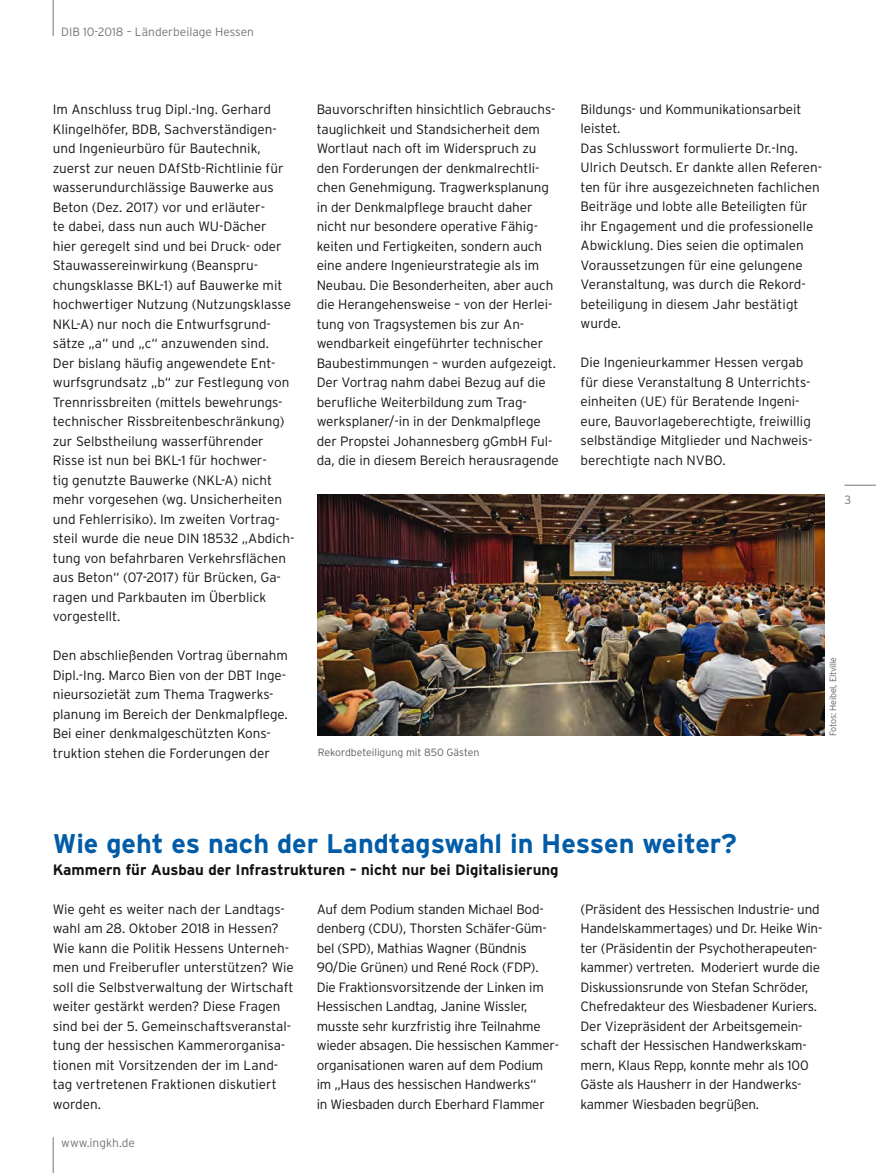
<style>
.page{position:relative;width:876px;height:1173px;background:#fff}
.page>*{position:absolute;margin:0;border:0;box-sizing:border-box;transform-origin:0 0}
.t1{font:700 27px "Interstate";color:#005ca7}
.t2{font:700 15px "Interstate";color:#141215}
.t3{font:300 13.5px/19.5px "Interstate";letter-spacing:-.005em;color:#141215}
.t4{font:300 12px "Interstate";color:#747577}
.t5{font:300 10.5px "Interstate";color:#5d5e5f}
.t6{font:300 9px "Interstate";letter-spacing:-.02em;color:#5d5e5f}
</style>
<div class="page">
<hr style="left:53px;top:0;width:1px;height:36px;background:#747577">
<hr style="left:53px;top:1137px;width:1px;height:36px;background:#747577">
<hr style="left:844px;top:485px;width:31px;height:1px;background:#747577">
<img style="left:317px;top:494px;width:506px;height:242px">
<p class="t4" style="left:61px;top:25px;width:194px">DIB 10-2018 – Länderbeilage Hessen</p>
<p class="t3" style="left:53px;top:100px;width:243px">Im Anschluss trug Dipl.-Ing. Gerhard Klingelhöfer, BDB, Sachverständigen&shy;und Ingenieurbüro für Bautechnik, zuerst zur neuen DAfStb-Richtlinie für wasserundurchlässige Bauwerke aus Beton (Dez. 2017) vor und erläuter-<br>te dabei, dass nun auch WU-Dächer<br>hier geregelt sind und bei Druck- oder Stauwassereinwirkung (Beanspru&shy;chungsklasse BKL-1) auf Bauwerke mit hochwertiger Nutzung (Nutzungsklasse NKL-A) nur noch die Entwurfsgrund&shy;sätze „a“ und „c“ anzuwenden sind.<br>Der bislang häufig angewendete Ent&shy;wurfsgrundsatz „b“ zur Festlegung von Trennrissbreiten (mittels bewehrungs&shy;technischer Rissbreitenbeschränkung) zur Selbstheilung wasserführender Risse ist nun bei BKL-1 für hochwer-<br>tig genutzte Bauwerke (NKL-A) nicht mehr vorgesehen (wg. Unsicherheiten und Fehlerrisiko). Im zweiten Vortrag&shy;steil wurde die neue DIN 18532 „Abdich&shy;tung von befahrbaren Verkehrsflächen aus Beton“ (07-2017) für Brücken, Ga&shy;ragen und Parkbauten im Überblick vorgestellt.</p>
<p class="t3" style="left:53px;top:645px;width:236px">Den abschließenden Vortrag übernahm Dipl.-Ing. Marco Bien von der DBT Inge&shy;nieursozietät zum Thema Tragwerks&shy;planung im Bereich der Denkmalpflege.<br>Bei einer denkmalgeschützten Kons&shy;truktion stehen die Forderungen der</p>
<p class="t3" style="left:316px;top:99px;width:243px">Bauvorschriften hinsichtlich Gebrauchs&shy;tauglichkeit und Standsicherheit dem Wortlaut nach oft im Widerspruch zu den Forderungen der denkmalrechtli&shy;chen Genehmigung. Tragwerksplanung in der Denkmalpflege braucht daher nicht nur besondere operative Fähig&shy;keiten und Fertigkeiten, sondern auch eine andere Ingenieurstrategie als im Neubau. Die Besonderheiten, aber auch die Herangehensweise – von der Herlei&shy;tung von Tragsystemen bis zur An&shy;wendbarkeit eingeführter technischer Baubestimmungen – wurden aufgezeigt.<br>Der Vortrag nahm dabei Bezug auf die berufliche Weiterbildung zum Trag&shy;werksplaner/-in in der Denkmalpflege der Propstei Johannesberg gGmbH Ful&shy;da, die in diesem Bereich herausragende</p>
<p class="t3" style="left:580px;top:99px;width:243px">Bildungs- und Kommunikationsarbeit leistet.<br>Das Schlusswort formulierte Dr.-Ing.<br>Ulrich Deutsch. Er dankte allen Referen&shy;ten für ihre ausgezeichneten fachlichen Beiträge und lobte alle Beteiligten für ihr Engagement und die professionelle Abwicklung. Dies seien die optimalen Voraussetzungen für eine gelungene Veranstaltung, was durch die Rekord&shy;beteiligung in diesem Jahr bestätigt wurde.</p>
<p class="t3" style="left:580px;top:353px;width:233px">Die Ingenieurkammer Hessen vergab für diese Veranstaltung 8 Unterrichts&shy;einheiten (UE) für Beratende Ingeni&shy;eure, Bauvorlageberechtigte, freiwillig selbständige Mitglieder und Nachweis&shy;berechtigte nach NVBO.</p>
<p class="t4" style="left:844px;top:493px;width:8px">3</p>
<p class="t5" style="left:317px;top:746px;width:163px">Rekordbeteiligung mit 850 Gästen</p>
<p class="t6" style="left:827px;top:736px;width:81px;rotate:-90deg">Fotos: Heibel, Eltville</p>
<h1 class="t1" style="left:53px;top:828px;width:685px">Wie geht es nach der Landtagswahl in Hessen weiter?</h1>
<p class="t2" style="left:53px;top:861px;width:507px">Kammern für Ausbau der Infrastrukturen – nicht nur bei Digitalisierung</p>
<p class="t3" style="left:53px;top:899px;width:242px">Wie geht es weiter nach der Landtags&shy;wahl am 28. Oktober 2018 in Hessen?<br>Wie kann die Politik Hessens Unterneh&shy;men und Freiberufler unterstützen? Wie soll die Selbstverwaltung der Wirtschaft weiter gestärkt werden? Diese Fragen sind bei der 5. Gemeinschaftsveranstal&shy;tung der hessischen Kammerorganisa&shy;tionen mit Vorsitzenden der im Land&shy;tag vertretenen Fraktionen diskutiert worden.</p>
<p class="t3" style="left:316px;top:899px;width:242px">Auf dem Podium standen Michael Bod&shy;denberg (CDU), Thorsten Schäfer-Güm&shy;bel (SPD), Mathias Wagner (Bündnis 90/Die Grünen) und René Rock (FDP).<br>Die Fraktionsvorsitzende der Linken im Hessischen Landtag, Janine Wissler, musste sehr kurzfristig ihre Teilnahme wieder absagen. Die hessischen Kammer&shy;organisationen waren auf dem Podium im „Haus des hessischen Handwerks“<br>in Wiesbaden durch Eberhard Flammer</p>
<p class="t3" style="left:580px;top:899px;width:243px">(Präsident des Hessischen Industrie- und Handelskammertages) und Dr. Heike Win&shy;ter (Präsidentin der Psychotherapeuten&shy;kammer) vertreten. Moderiert wurde die Diskussionsrunde von Stefan Schröder, Chefredakteur des Wiesbadener Kuriers.<br>Der Vizepräsident der Arbeitsgemein&shy;schaft der Hessischen Handwerkskam&shy;mern, Klaus Repp, konnte mehr als 100<br>Gäste als Hausherr in der Handwerks&shy;kammer Wiesbaden begrüßen.</p>
<p class="t4" style="left:61px;top:1136px;width:75px">www.ingkh.de</p>
</div>
